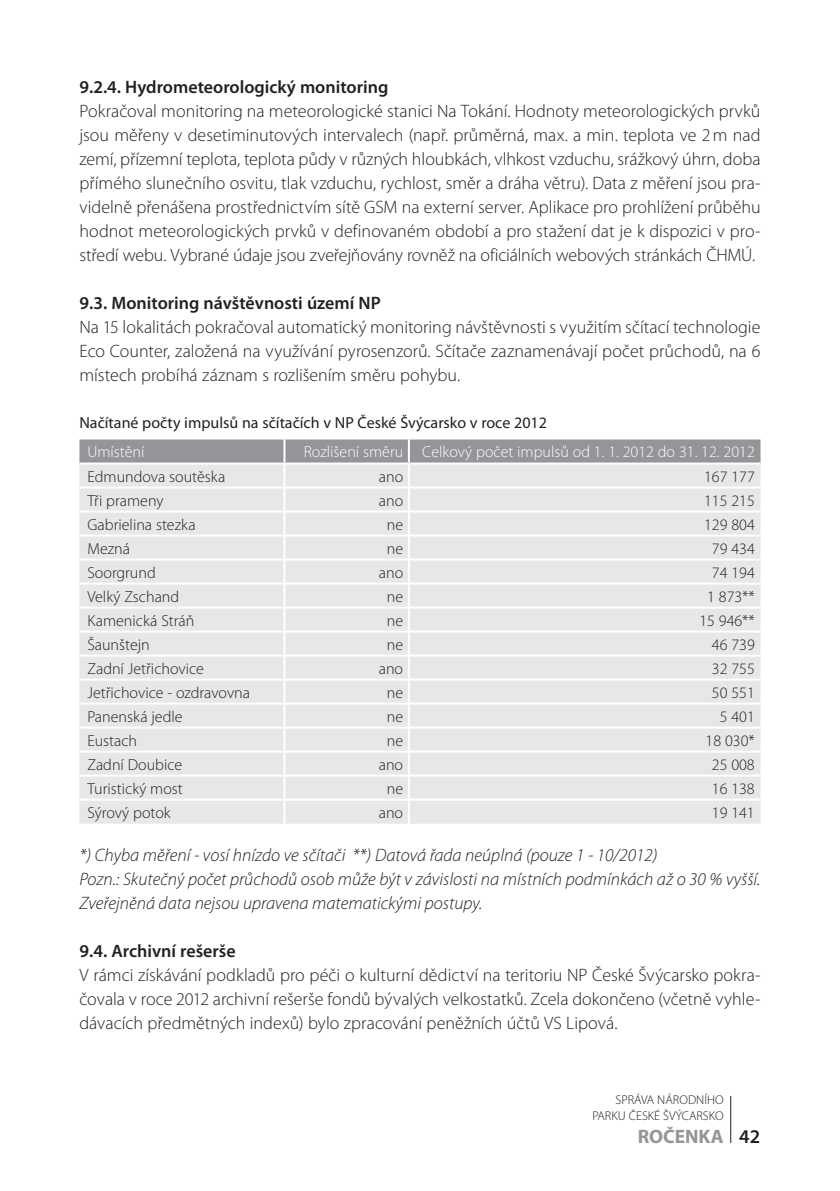
<style>
.page{position:relative;width:840px;height:1191px;background:#fff}
.page>*{position:absolute;margin:0;border:0;box-sizing:border-box;transform-origin:0 0}
.t1{font:700 19.4px "Myriad Pro";color:#939598}
.t2{font:300 18px/24px "Myriad Pro";color:#231f20;text-align:justify}
.t3{font:italic 300 18px/24px "Myriad Pro";color:#231f20}
.t4{font:600 18px "Myriad Pro";color:#231f20}
.t5{font:300 16px "Myriad Pro";color:#231f20}
.t6{font:300 16px "Myriad Pro";color:#fff}
.t7{font:16px "Myriad Pro";color:#231f20}
.t8{font:300 12.8px/15.2px "Myriad Pro";color:#231f20;text-align:right}
.s1{font-weight:600;color:#231f20}
</style>
<div class="page">
<hr style="left:730px;top:1095px;width:1px;height:47px;background:#231f20">
<div style="left:79px;top:439px;width:681px;height:23px;background:#939598"></div>
<div style="left:79px;top:464px;width:681px;height:359px;background:#e6e7e9"></div>
<hr style="left:283px;top:439px;width:2px;height:23px;background:#fff">
<hr style="left:407px;top:439px;width:2px;height:23px;background:#fff">
<hr style="left:283px;top:464px;width:2px;height:22px;background:#fff">
<hr style="left:407px;top:464px;width:2px;height:22px;background:#fff">
<hr style="left:79px;top:486px;width:205px;height:2px;background:#fff">
<hr style="left:284px;top:486px;width:124px;height:2px;background:#fff">
<hr style="left:283px;top:488px;width:2px;height:22px;background:#fff">
<hr style="left:408px;top:486px;width:352px;height:2px;background:#fff">
<hr style="left:407px;top:488px;width:2px;height:22px;background:#fff">
<hr style="left:79px;top:510px;width:205px;height:2px;background:#fff">
<hr style="left:284px;top:510px;width:124px;height:2px;background:#fff">
<hr style="left:283px;top:512px;width:2px;height:22px;background:#fff">
<hr style="left:408px;top:510px;width:352px;height:2px;background:#fff">
<hr style="left:407px;top:512px;width:2px;height:22px;background:#fff">
<hr style="left:79px;top:534px;width:205px;height:2px;background:#fff">
<hr style="left:284px;top:534px;width:124px;height:2px;background:#fff">
<hr style="left:283px;top:536px;width:2px;height:22px;background:#fff">
<hr style="left:408px;top:534px;width:352px;height:2px;background:#fff">
<hr style="left:407px;top:536px;width:2px;height:22px;background:#fff">
<hr style="left:79px;top:558px;width:205px;height:2px;background:#fff">
<hr style="left:284px;top:558px;width:124px;height:2px;background:#fff">
<hr style="left:283px;top:560px;width:2px;height:22px;background:#fff">
<hr style="left:408px;top:558px;width:352px;height:2px;background:#fff">
<hr style="left:407px;top:560px;width:2px;height:22px;background:#fff">
<hr style="left:79px;top:582px;width:205px;height:2px;background:#fff">
<hr style="left:284px;top:582px;width:124px;height:2px;background:#fff">
<hr style="left:283px;top:584px;width:2px;height:22px;background:#fff">
<hr style="left:408px;top:582px;width:352px;height:2px;background:#fff">
<hr style="left:407px;top:584px;width:2px;height:22px;background:#fff">
<hr style="left:79px;top:606px;width:205px;height:2px;background:#fff">
<hr style="left:284px;top:606px;width:124px;height:2px;background:#fff">
<hr style="left:283px;top:608px;width:2px;height:22px;background:#fff">
<hr style="left:408px;top:606px;width:352px;height:2px;background:#fff">
<hr style="left:407px;top:608px;width:2px;height:22px;background:#fff">
<hr style="left:79px;top:630px;width:205px;height:2px;background:#fff">
<hr style="left:284px;top:630px;width:124px;height:2px;background:#fff">
<hr style="left:283px;top:632px;width:2px;height:22px;background:#fff">
<hr style="left:408px;top:630px;width:352px;height:2px;background:#fff">
<hr style="left:407px;top:632px;width:2px;height:22px;background:#fff">
<hr style="left:79px;top:654px;width:205px;height:2px;background:#fff">
<hr style="left:284px;top:654px;width:124px;height:2px;background:#fff">
<hr style="left:283px;top:656px;width:2px;height:22px;background:#fff">
<hr style="left:408px;top:654px;width:352px;height:2px;background:#fff">
<hr style="left:407px;top:656px;width:2px;height:22px;background:#fff">
<hr style="left:79px;top:678px;width:205px;height:2px;background:#fff">
<hr style="left:284px;top:678px;width:124px;height:2px;background:#fff">
<hr style="left:283px;top:680px;width:2px;height:22px;background:#fff">
<hr style="left:408px;top:678px;width:352px;height:2px;background:#fff">
<hr style="left:407px;top:680px;width:2px;height:22px;background:#fff">
<hr style="left:79px;top:702px;width:205px;height:2px;background:#fff">
<hr style="left:284px;top:702px;width:124px;height:2px;background:#fff">
<hr style="left:283px;top:704px;width:2px;height:22px;background:#fff">
<hr style="left:408px;top:702px;width:352px;height:2px;background:#fff">
<hr style="left:407px;top:704px;width:2px;height:22px;background:#fff">
<hr style="left:79px;top:726px;width:205px;height:2px;background:#fff">
<hr style="left:284px;top:726px;width:124px;height:2px;background:#fff">
<hr style="left:283px;top:728px;width:2px;height:22px;background:#fff">
<hr style="left:408px;top:726px;width:352px;height:2px;background:#fff">
<hr style="left:407px;top:728px;width:2px;height:22px;background:#fff">
<hr style="left:79px;top:750px;width:205px;height:2px;background:#fff">
<hr style="left:284px;top:750px;width:124px;height:2px;background:#fff">
<hr style="left:283px;top:752px;width:2px;height:22px;background:#fff">
<hr style="left:408px;top:750px;width:352px;height:2px;background:#fff">
<hr style="left:407px;top:752px;width:2px;height:22px;background:#fff">
<hr style="left:79px;top:774px;width:205px;height:2px;background:#fff">
<hr style="left:284px;top:774px;width:124px;height:2px;background:#fff">
<hr style="left:283px;top:776px;width:2px;height:22px;background:#fff">
<hr style="left:408px;top:774px;width:352px;height:2px;background:#fff">
<hr style="left:407px;top:776px;width:2px;height:22px;background:#fff">
<hr style="left:79px;top:798px;width:205px;height:2px;background:#fff">
<hr style="left:284px;top:798px;width:124px;height:2px;background:#fff">
<hr style="left:283px;top:800px;width:2px;height:23px;background:#fff">
<hr style="left:408px;top:798px;width:352px;height:2px;background:#fff">
<hr style="left:407px;top:800px;width:2px;height:23px;background:#fff">
<p class="t4" style="left:79px;top:75px;width:310px">9.2.4. Hydrometeorologický monitoring</p>
<p class="t2" style="left:79px;top:99px;width:682px">Pokračoval monitoring na meteorologické stanici Na Tokání. Hodnoty meteorologických prvků jsou měřeny v desetiminutových intervalech (např. průměrná, max. a min. teplota ve 2m nad zemí, přízemní teplota, teplota půdy v různých hloubkách, vlhkost vzduchu, srážkový úhrn, doba přímého slunečního osvitu, tlak vzduchu, rychlost, směr a dráha větru). Data z měření jsou pra&shy;videlně přenášena prostřednictvím sítě GSM na externí server. Aplikace pro prohlížení průběhu hodnot meteorologických prvků v definovaném období a pro stažení dat je k dispozici v pro&shy;středí webu. Vybrané údaje jsou zveřejňovány rovněž na oficiálních webových stránkách ČHMÚ.</p>
<p class="t4" style="left:79px;top:291px;width:302px">9.3. Monitoring návštěvnosti území NP</p>
<p class="t2" style="left:79px;top:315px;width:682px">Na 15 lokalitách pokračoval automatický monitoring návštěvnosti s využitím sčítací technologie Eco Counter, založená na využívání pyrosenzorů. Sčítače zaznamenávají počet průchodů, na 6 místech probíhá záznam s rozlišením směru pohybu.</p>
<p class="t7" style="left:79px;top:412px;width:469px">Načítané počty impulsů na sčítačích v NP České Švýcarsko v roce 2012</p>
<p class="t6" style="left:87px;top:443px;width:58px">Umístění</p>
<p class="t6" style="left:303px;top:443px;width:452px">Rozlišení směru Celkový počet impulsů od 1. 1. 2012 do 31. 12. 2012</p>
<p class="t5" style="left:87px;top:467px;width:139px">Edmundova soutěska</p>
<p class="t5" style="left:378px;top:467px;width:26px">ano</p>
<p class="t5" style="left:703px;top:467px;width:52px">167 177</p>
<p class="t5" style="left:87px;top:491px;width:77px">Tři prameny</p>
<p class="t5" style="left:378px;top:491px;width:26px">ano</p>
<p class="t5" style="left:703px;top:491px;width:52px">115 215</p>
<p class="t5" style="left:87px;top:515px;width:110px">Gabrielina stezka</p>
<p class="t5" style="left:386px;top:515px;width:18px">ne</p>
<p class="t5" style="left:703px;top:515px;width:52px">129 804</p>
<p class="t5" style="left:87px;top:539px;width:44px">Mezná</p>
<p class="t5" style="left:386px;top:539px;width:18px">ne</p>
<p class="t5" style="left:711px;top:539px;width:44px">79 434</p>
<p class="t5" style="left:87px;top:563px;width:70px">Soorgrund</p>
<p class="t5" style="left:378px;top:563px;width:26px">ano</p>
<p class="t5" style="left:711px;top:563px;width:44px">74 194</p>
<p class="t5" style="left:87px;top:587px;width:93px">Velký Zschand</p>
<p class="t5" style="left:386px;top:587px;width:18px">ne</p>
<p class="t5" style="left:706px;top:587px;width:49px">1 873**</p>
<p class="t5" style="left:87px;top:611px;width:108px">Kamenická Stráň</p>
<p class="t5" style="left:386px;top:611px;width:18px">ne</p>
<p class="t5" style="left:699px;top:611px;width:57px">15 946**</p>
<p class="t5" style="left:87px;top:635px;width:64px">Šaunštejn</p>
<p class="t5" style="left:386px;top:635px;width:18px">ne</p>
<p class="t5" style="left:711px;top:635px;width:44px">46 739</p>
<p class="t5" style="left:87px;top:659px;width:118px">Zadní Jetřichovice</p>
<p class="t5" style="left:378px;top:659px;width:26px">ano</p>
<p class="t5" style="left:711px;top:659px;width:44px">32 755</p>
<p class="t5" style="left:87px;top:683px;width:164px">Jetřichovice - ozdravovna</p>
<p class="t5" style="left:386px;top:683px;width:18px">ne</p>
<p class="t5" style="left:711px;top:683px;width:44px">50 551</p>
<p class="t5" style="left:87px;top:707px;width:97px">Panenská jedle</p>
<p class="t5" style="left:386px;top:707px;width:18px">ne</p>
<p class="t5" style="left:719px;top:707px;width:37px">5 401</p>
<p class="t5" style="left:87px;top:731px;width:51px">Eustach</p>
<p class="t5" style="left:386px;top:731px;width:18px">ne</p>
<p class="t5" style="left:705px;top:731px;width:51px">18 030*</p>
<p class="t5" style="left:87px;top:755px;width:96px">Zadní Doubice</p>
<p class="t5" style="left:378px;top:755px;width:26px">ano</p>
<p class="t5" style="left:711px;top:755px;width:44px">25 008</p>
<p class="t5" style="left:87px;top:779px;width:97px">Turistický most</p>
<p class="t5" style="left:386px;top:779px;width:18px">ne</p>
<p class="t5" style="left:711px;top:779px;width:44px">16 138</p>
<p class="t5" style="left:87px;top:804px;width:85px">Sýrový potok</p>
<p class="t5" style="left:378px;top:804px;width:26px">ano</p>
<p class="t5" style="left:711px;top:804px;width:44px">19 141</p>
<p class="t3" style="left:79px;top:843px;width:682px">*) Chyba měření - vosí hnízdo ve sčítači **) Datová řada neúplná (pouze 1 - 10/2012)<br>Pozn.: Skutečný počet průchodů osob může být v závislosti na místních podmínkách až o 30 % vyšší.<br>Zveřejněná data nejsou upravena matematickými postupy.</p>
<p class="t4" style="left:79px;top:939px;width:158px">9.4. Archivní rešerše</p>
<p class="t2" style="left:79px;top:963px;width:682px">V rámci získávání podkladů pro péči o kulturní dědictví na teritoriu NP České Švýcarsko pokra&shy;čovala v roce 2012 archivní rešerše fondů bývalých velkostatků. Zcela dokončeno (včetně vyhle&shy;dávacích předmětných indexů) bylo zpracování peněžních účtů VS Lipová.</p>
<p class="t8" style="left:592px;top:1092px;width:133px">SPRÁVA NÁRODNÍHO<br>PARKU ČESKÉ ŠVÝCARSKO</p>
<p class="t1" style="left:637px;top:1123px;width:124px">ROČENKA <span class="s1">42</span></p>
</div>
